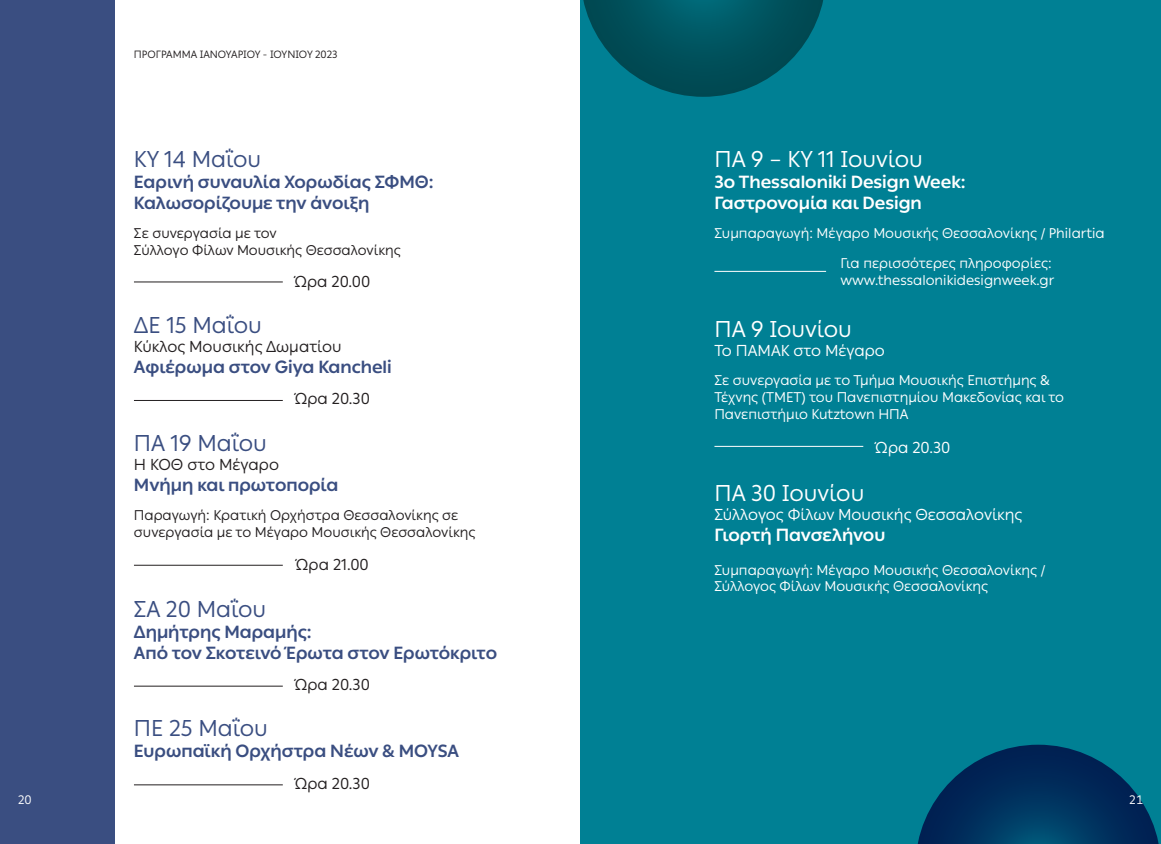
<style>
.page{position:relative;width:1161px;height:844px;background:#fff}
.page>*{position:absolute;margin:0;border:0;box-sizing:border-box;transform-origin:0 0}
.t1{font:22.75px "Ping LCG";color:#3a4e81}
.t2{font:22.75px "Ping LCG";color:#fff}
.t3{font:700 17.5px/21px "Ping LCG";color:#3a4e81}
.t4{font:700 17.5px/21px "Ping LCG";color:#fff}
.t5{font:15.75px "Ping LCG";color:#231f20}
.t6{font:15.75px "Ping LCG";color:#fff}
.t7{font:14px/16.8px "Ping LCG";color:#fff}
.t8{font:14px/16.8px "Ping LCG";color:#231f20}
.t9{font:12.25px "Ping LCG";color:#fff}
.t10{font:10.5px "Ping LCG";color:#231f20}
</style>
<div class="page">
<div style="left:580px;top:0;width:581px;height:843px;background:#008094"></div>
<hr style="left:134px;top:281px;width:149px;height:1px;background:#231f20">
<hr style="left:714px;top:446px;width:149px;height:1px;background:#fff">
<hr style="left:714px;top:271px;width:112px;height:1px;background:#fff">
<hr style="left:134px;top:400px;width:149px;height:1px;background:#231f20">
<hr style="left:134px;top:564px;width:149px;height:1px;background:#231f20">
<hr style="left:134px;top:685px;width:149px;height:1px;background:#231f20">
<hr style="left:134px;top:784px;width:149px;height:1px;background:#231f20">
<div style="left:0;top:0;width:114px;height:843px;background:#3a4e81"></div>
<svg style="left:918px;top:744px;width:241px;height:99px"></svg>
<svg style="left:583px;top:0;width:240px;height:97px"></svg>
<p class="t10" style="left:134px;top:46px;width:205px">ΠΡΟΓΡΑΜΜΑ ΙΑΝΟΥΑΡΙΟΥ - ΙΟΥΝΙΟΥ 2023</p>
<h1 class="t1" style="left:134px;top:142px;width:129px">ΚΥ 14 Μαΐου</h1>
<p class="t3" style="left:134px;top:170px;width:301px">Εαρινή συναυλία Χορωδίας ΣΦΜΘ:<br>Καλωσορίζουμε την άνοιξη</p>
<p class="t8" style="left:134px;top:224px;width:268px">Σε συνεργασία με τον<br>Σύλλογο Φίλων Μουσικής Θεσσαλονίκης</p>
<p class="t5" style="left:294px;top:269px;width:77px">Ώρα 20.00</p>
<h1 class="t1" style="left:134px;top:308px;width:129px">ΔΕ 15 Μαΐου</h1>
<p class="t5" style="left:134px;top:334px;width:209px">Κύκλος Μουσικής Δωματίου</p>
<p class="t3" style="left:134px;top:355px;width:259px">Αφιέρωμα στον Giya Kancheli</p>
<p class="t5" style="left:295px;top:387px;width:77px">Ώρα 20.30</p>
<h1 class="t1" style="left:134px;top:425px;width:134px">ΠΑ 19 Μαΐου</h1>
<p class="t5" style="left:134px;top:452px;width:147px">Η ΚΟΘ στο Μέγαρο</p>
<p class="t3" style="left:134px;top:473px;width:206px">Μνήμη και πρωτοπορία</p>
<p class="t8" style="left:134px;top:506px;width:343px">Παραγωγή: Κρατική Ορχήστρα Θεσσαλονίκης σε συνεργασία με το Μέγαρο Μουσικής Θεσσαλονίκης</p>
<p class="t5" style="left:296px;top:553px;width:74px">Ώρα 21.00</p>
<h1 class="t1" style="left:134px;top:591px;width:134px">ΣΑ 20 Μαΐου</h1>
<p class="t3" style="left:134px;top:620px;width:365px">Δημήτρης Μαραμής:<br>Από τον Σκοτεινό Έρωτα στον Ερωτόκριτο</p>
<p class="t5" style="left:295px;top:672px;width:77px">Ώρα 20.30</p>
<h1 class="t1" style="left:134px;top:711px;width:135px">ΠΕ 25 Μαΐου</h1>
<p class="t3" style="left:134px;top:739px;width:327px">Ευρωπαϊκή Ορχήστρα Νέων &amp; MOYSA</p>
<p class="t5" style="left:295px;top:771px;width:77px">Ώρα 20.30</p>
<h1 class="t2" style="left:714px;top:142px;width:210px">ΠΑ 9 – ΚΥ 11 Ιουνίου</h1>
<p class="t4" style="left:714px;top:170px;width:253px">3ο Thessaloniki Design Week:<br>Γαστρονομία και Design</p>
<p class="t7" style="left:840px;top:218px;width:266px;line-height:29.4px;text-indent:-126px">Συμπαραγωγή: Μέγαρο Μουσικής Θεσσαλονίκης / Philartia<br>Για περισσότερες πληροφορίες:</p>
<p class="t7" style="left:840px;top:270px;width:215px">www.thessalonikidesignweek.gr</p>
<h1 class="t2" style="left:714px;top:312px;width:139px">ΠΑ 9 Ιουνίου</h1>
<p class="t6" style="left:714px;top:339px;width:172px">Το ΠΑΜΑΚ στο Μέγαρο</p>
<p class="t7" style="left:714px;top:371px;width:351px">Σε συνεργασία με το Τμήμα Μουσικής Επιστήμης &amp;<br>Τέχνης (ΤΜΕΤ) του Πανεπιστημίου Μακεδονίας και το<br>Πανεπιστήμιο Kutztown ΗΠΑ</p>
<p class="t6" style="left:875px;top:435px;width:77px">Ώρα 20.30</p>
<h1 class="t2" style="left:714px;top:476px;width:151px">ΠΑ 30 Ιουνίου</h1>
<p class="t6" style="left:714px;top:502px;width:309px">Σύλλογος Φίλων Μουσικής Θεσσαλονίκης</p>
<p class="t4" style="left:714px;top:523px;width:172px">Γιορτή Πανσελήνου</p>
<p class="t7" style="left:714px;top:560px;width:333px">Συμπαραγωγή: Μέγαρο Μουσικής Θεσσαλονίκης /<br>Σύλλογος Φίλων Μουσικής Θεσσαλονίκης</p>
<p class="t9" style="left:18px;top:790px;width:15px">20</p>
<p class="t9" style="left:1129px;top:790px;width:16px">21</p>
</div>
